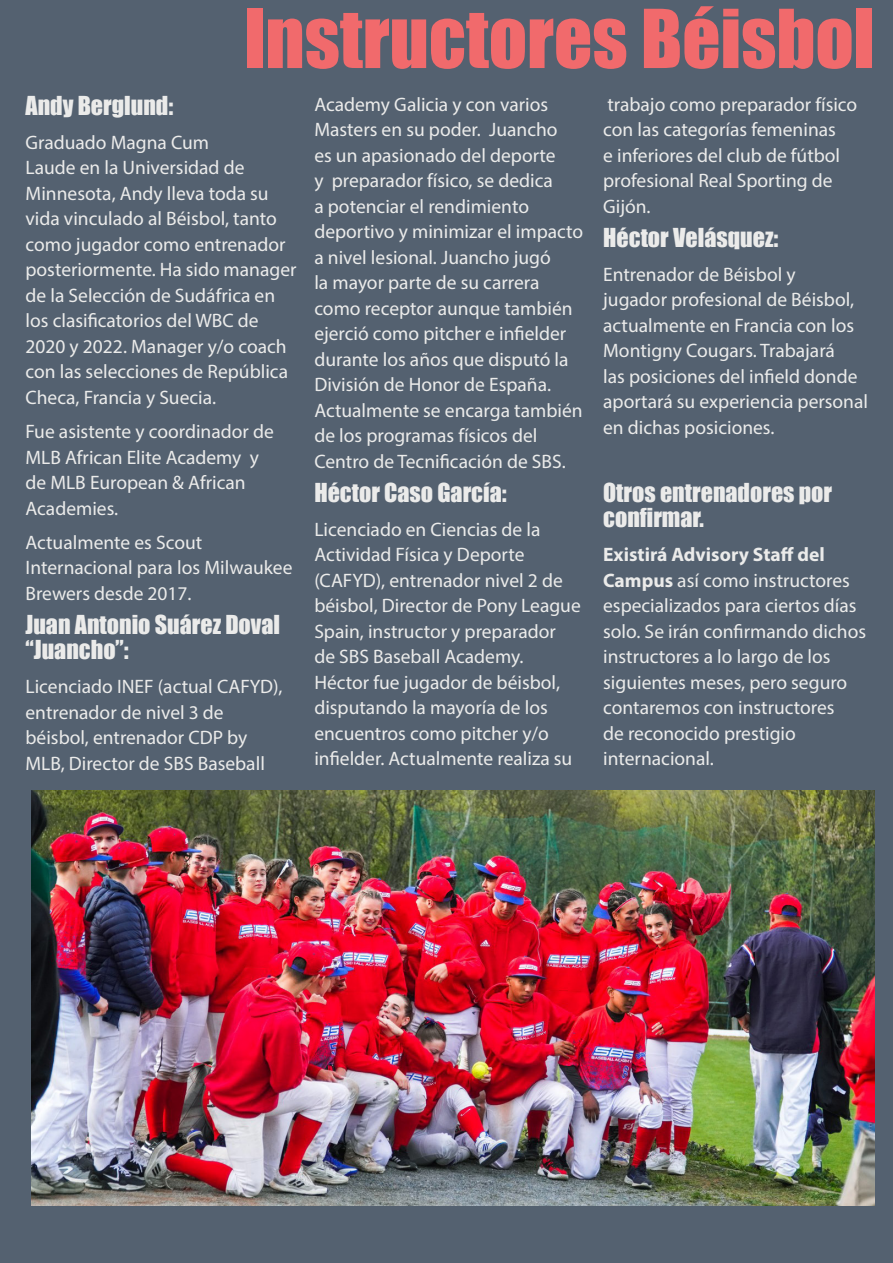
<style>
.page{position:relative;width:893px;height:1263px;background:#546170}
.page>*{position:absolute;margin:0;border:0;box-sizing:border-box;transform-origin:0 0}
.Main_title{font:75px "Impact";color:#f16a6c}
.Normal_text{font:24px/25.5px "Impact";color:#ebebea}
.Normal_text-2{font:19.5px/25.5px "Myriad Pro";color:#ebebea}
.s1{font-weight:700}
</style>
<div class="page">
<img style="left:31px;top:791px;width:843px;height:415px">
<p class="Main_title" style="left:244px;top:-20px;width:632px">Instructores Béisbol</p>
<p class="Normal_text" style="left:26px;top:92px;width:149px">Andy Berglund:</p>
<p class="Normal_text-2" style="left:26px;top:129px;width:273px">Graduado Magna Cum<br>Laude en la Universidad de<br>Minnesota, Andy lleva toda su vida vinculado al Béisbol, tanto como jugador como entrenador posteriormente. Ha sido manager de la Selección de Sudáfrica en los clasificatorios del WBC de<br>2020 y 2022. Manager y/o coach con las selecciones de República<br>Checa, Francia y Suecia.</p>
<p class="Normal_text-2" style="left:26px;top:418px;width:250px">Fue asistente y coordinador de<br>MLB African Elite Academy y de MLB European &amp; African<br>Academies.</p>
<p class="Normal_text-2" style="left:26px;top:529px;width:268px">Actualmente es Scout<br>Internacional para los Milwaukee<br>Brewers desde 2017.</p>
<p class="Normal_text" style="left:26px;top:611px;width:256px">Juan Antonio Suárez Doval “Juancho”:</p>
<p class="Normal_text-2" style="left:26px;top:673px;width:259px">Licenciado INEF (actual CAFYD), entrenador de nivel 3 de béisbol, entrenador CDP by<br>MLB, Director de SBS Baseball</p>
<p class="Normal_text-2" style="left:314px;top:91px;width:270px">Academy Galicia y con varios<br>Masters en su poder. Juancho<br>es un apasionado del deporte<br>y preparador físico, se dedica<br>a potenciar el rendimiento deportivo y minimizar el impacto a nivel lesional. Juancho jugó<br>la mayor parte de su carrera como receptor aunque también ejerció como pitcher e infielder durante los años que disputó la<br>División de Honor de España.<br>Actualmente se encarga también de los programas físicos del<br>Centro de Tecnificación de SBS.</p>
<p class="Normal_text" style="left:314px;top:479px;width:194px">Héctor Caso García:</p>
<p class="Normal_text-2" style="left:314px;top:516px;width:268px">Licenciado en Ciencias de la<br>Actividad Física y Deporte (CAFYD), entrenador nivel 2 de béisbol, Director de Pony League<br>Spain, instructor y preparador de SBS Baseball Academy.<br>Héctor fue jugador de béisbol, disputando la mayoría de los encuentros como pitcher y/o infielder. Actualmente realiza su</p>
<p class="Normal_text-2" style="left:603px;top:91px;width:256px">trabajo como preparador físico con las categorías femeninas<br>e inferiores del club de fútbol profesional Real Sporting de<br>Gijón.</p>
<p class="Normal_text" style="left:603px;top:224px;width:177px">Héctor Velásquez:</p>
<p class="Normal_text-2" style="left:603px;top:261px;width:266px">Entrenador de Béisbol y<br>jugador profesional de Béisbol, actualmente en Francia con los<br>Montigny Cougars. Trabajará<br>las posiciones del infield donde aportará su experiencia personal en dichas posiciones.</p>
<p class="Normal_text" style="left:603px;top:479px;width:230px">Otros entrenadores por confirmar.</p>
<p class="Normal_text-2" style="left:603px;top:542px;width:264px"><span class="s1">Existirá Advisory Staff del<br>Campus</span> así como instructores especializados para ciertos días solo. Se irán confirmando dichos instructores a lo largo de los siguientes meses, pero seguro contaremos con instructores<br>de reconocido prestigio internacional.</p>
</div>
